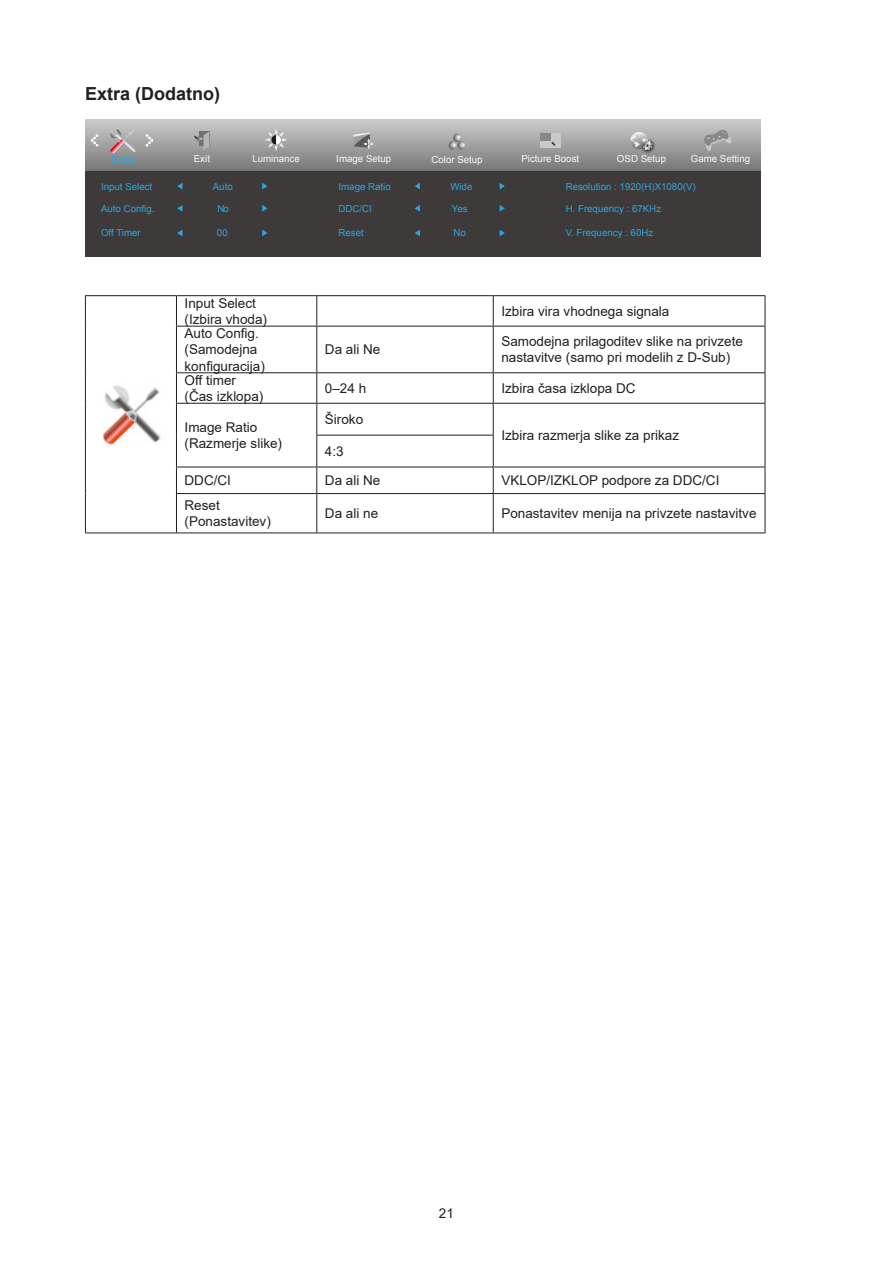
<style>
.page{position:relative;width:893px;height:1263px;background:#fff}
.page>*{position:absolute;margin:0;border:0;box-sizing:border-box;transform-origin:0 0}
.Heading_3{font:700 18px "Arial";color:#231f20}
.无间隔{font:13.5px/16.2px "Arial";color:#231f20}
.正文_text-1{font:13.5px "Arial";color:#231f20}
.t1{font:9.75px "Arial";color:#2ca6e0}
.t2{font:9.75px "Arial";color:#f7f7f7}
</style>
<div class="page">
<svg style="left:85px;top:119px;width:675px;height:52px;background:#a0a0a1"></svg>
<div style="left:85px;top:171px;width:675px;height:86px;background:#3e3a39"></div>
<svg style="left:91px;top:134px;width:7px;height:13px"></svg>
<svg style="left:146px;top:134px;width:7px;height:13px"></svg>
<div style="left:540px;top:133px;width:21px;height:15px;background:#c8c9ca"></div>
<div style="left:540px;top:133px;width:10px;height:8px;background:#888"></div>
<svg style="left:551px;top:141px;width:5px;height:5px"></svg>
<img style="left:640px;top:138px;width:17px;height:17px">
<svg style="left:630px;top:132px;width:23px;height:18px"></svg>
<svg style="left:194px;top:131px;width:15px;height:19px"></svg>
<svg style="left:265px;top:128px;width:23px;height:23px"></svg>
<svg style="left:354px;top:133px;width:20px;height:16px"></svg>
<svg style="left:448px;top:134px;width:18px;height:16px"></svg>
<svg style="left:177px;top:230px;width:5px;height:6px"></svg>
<svg style="left:262px;top:230px;width:5px;height:6px"></svg>
<svg style="left:177px;top:183px;width:5px;height:6px"></svg>
<svg style="left:262px;top:183px;width:5px;height:6px"></svg>
<svg style="left:177px;top:205px;width:5px;height:7px"></svg>
<svg style="left:262px;top:205px;width:5px;height:7px"></svg>
<svg style="left:415px;top:230px;width:5px;height:6px"></svg>
<svg style="left:500px;top:230px;width:5px;height:6px"></svg>
<svg style="left:415px;top:183px;width:5px;height:6px"></svg>
<svg style="left:500px;top:183px;width:5px;height:6px"></svg>
<svg style="left:415px;top:205px;width:5px;height:7px"></svg>
<svg style="left:500px;top:205px;width:5px;height:7px"></svg>
<svg style="left:109px;top:129px;width:29px;height:25px"></svg>
<svg style="left:704px;top:130px;width:27px;height:21px"></svg>
<hr style="left:85px;top:295px;width:91px;height:1px;background:#231f20">
<hr style="left:85px;top:296px;width:1px;height:30px;background:#231f20">
<hr style="left:176px;top:295px;width:141px;height:1px;background:#231f20">
<hr style="left:176px;top:296px;width:1px;height:30px;background:#231f20">
<hr style="left:317px;top:295px;width:176px;height:1px;background:#231f20">
<hr style="left:316px;top:296px;width:1px;height:30px;background:#231f20">
<hr style="left:493px;top:295px;width:272px;height:1px;background:#231f20">
<hr style="left:493px;top:296px;width:1px;height:30px;background:#231f20">
<hr style="left:765px;top:296px;width:1px;height:30px;background:#231f20">
<hr style="left:85px;top:326px;width:1px;height:47px;background:#231f20">
<hr style="left:176px;top:326px;width:141px;height:1px;background:#231f20">
<hr style="left:176px;top:326px;width:1px;height:46px;background:#231f20">
<hr style="left:317px;top:326px;width:176px;height:1px;background:#231f20">
<hr style="left:316px;top:326px;width:1px;height:46px;background:#231f20">
<hr style="left:493px;top:326px;width:272px;height:1px;background:#231f20">
<hr style="left:493px;top:326px;width:1px;height:46px;background:#231f20">
<hr style="left:765px;top:326px;width:1px;height:46px;background:#231f20">
<hr style="left:85px;top:373px;width:1px;height:30px;background:#231f20">
<hr style="left:176px;top:372px;width:141px;height:1px;background:#231f20">
<hr style="left:176px;top:373px;width:1px;height:30px;background:#231f20">
<hr style="left:317px;top:372px;width:176px;height:1px;background:#231f20">
<hr style="left:316px;top:373px;width:1px;height:30px;background:#231f20">
<hr style="left:493px;top:372px;width:272px;height:1px;background:#231f20">
<hr style="left:493px;top:373px;width:1px;height:30px;background:#231f20">
<hr style="left:765px;top:373px;width:1px;height:30px;background:#231f20">
<hr style="left:85px;top:403px;width:1px;height:32px;background:#231f20">
<hr style="left:176px;top:403px;width:141px;height:1px;background:#231f20">
<hr style="left:176px;top:404px;width:1px;height:31px;background:#231f20">
<hr style="left:317px;top:403px;width:176px;height:1px;background:#231f20">
<hr style="left:316px;top:404px;width:1px;height:31px;background:#231f20">
<hr style="left:493px;top:403px;width:272px;height:1px;background:#231f20">
<hr style="left:493px;top:404px;width:1px;height:31px;background:#231f20">
<hr style="left:765px;top:404px;width:1px;height:31px;background:#231f20">
<hr style="left:85px;top:435px;width:1px;height:32px;background:#231f20">
<hr style="left:176px;top:435px;width:1px;height:32px;background:#231f20">
<hr style="left:316px;top:435px;width:178px;height:1px;background:#231f20">
<hr style="left:316px;top:435px;width:1px;height:32px;background:#231f20">
<hr style="left:493px;top:435px;width:1px;height:32px;background:#231f20">
<hr style="left:765px;top:435px;width:1px;height:32px;background:#231f20">
<svg style="left:85px;top:467px;width:1px;height:27px"></svg>
<hr style="left:176px;top:467px;width:141px;height:1px;background:#231f20">
<svg style="left:176px;top:467px;width:1px;height:26px"></svg>
<hr style="left:317px;top:467px;width:176px;height:1px;background:#231f20">
<svg style="left:316px;top:467px;width:1px;height:26px"></svg>
<hr style="left:493px;top:467px;width:272px;height:1px;background:#231f20">
<svg style="left:493px;top:467px;width:1px;height:26px"></svg>
<svg style="left:765px;top:467px;width:1px;height:26px"></svg>
<hr style="left:85px;top:494px;width:1px;height:38px;background:#231f20">
<hr style="left:176px;top:493px;width:141px;height:1px;background:#231f20">
<hr style="left:176px;top:494px;width:1px;height:38px;background:#231f20">
<hr style="left:317px;top:493px;width:176px;height:1px;background:#231f20">
<hr style="left:316px;top:494px;width:1px;height:38px;background:#231f20">
<hr style="left:493px;top:493px;width:272px;height:1px;background:#231f20">
<hr style="left:493px;top:494px;width:1px;height:38px;background:#231f20">
<hr style="left:765px;top:494px;width:1px;height:38px;background:#231f20">
<hr style="left:85px;top:532px;width:91px;height:1px;background:#231f20">
<hr style="left:176px;top:532px;width:141px;height:1px;background:#231f20">
<hr style="left:317px;top:532px;width:176px;height:1px;background:#231f20">
<hr style="left:493px;top:532px;width:272px;height:1px;background:#231f20">
<img style="left:102px;top:385px;width:59px;height:60px">
<p class="Heading_3" style="left:85px;top:81px;width:136px">Extra (Dodatno)</p>
<p class="t1" style="left:112px;top:153px;width:24px">Extra</p>
<p class="t2" style="left:691px;top:152px;width:61px">Game Setting</p>
<p class="t2" style="left:194px;top:152px;width:18px">Exit</p>
<p class="t2" style="left:252px;top:153px;width:49px">Luminance</p>
<p class="t2" style="left:336px;top:153px;width:57px">Image Setup</p>
<p class="t2" style="left:431px;top:153px;width:53px">Color Setup</p>
<p class="t2" style="left:521px;top:152px;width:59px">Picture Boost</p>
<p class="t2" style="left:617px;top:152px;width:51px">OSD Setup</p>
<p class="t1" style="left:101px;top:180px;width:53px">Input Select</p>
<p class="t1" style="left:213px;top:180px;width:21px">Auto</p>
<p class="t1" style="left:101px;top:202px;width:55px">Auto Config.</p>
<p class="t1" style="left:217px;top:202px;width:13px">No</p>
<p class="t1" style="left:101px;top:227px;width:41px">Off Timer</p>
<p class="t1" style="left:217px;top:227px;width:12px">00</p>
<p class="t1" style="left:338px;top:180px;width:54px">Image Ratio</p>
<p class="t1" style="left:450px;top:180px;width:24px">Wide</p>
<p class="t1" style="left:338px;top:202px;width:35px">DDC/CI</p>
<p class="t1" style="left:452px;top:202px;width:17px">Yes</p>
<p class="t1" style="left:338px;top:227px;width:27px">Reset</p>
<p class="t1" style="left:454px;top:227px;width:14px">No</p>
<p class="t1" style="left:566px;top:180px;width:132px">Resolution : 1920(H)X1080(V)</p>
<p class="t1" style="left:566px;top:202px;width:97px">H. Frequency : 67KHz</p>
<p class="t1" style="left:566px;top:227px;width:89px">V. Frequency : 60Hz</p>
<p class="无间隔" style="left:185px;top:295px;width:84px">Input Select (Izbira vhoda)</p>
<p class="正文_text-1" style="left:501px;top:302px;width:170px">Izbira vira vhodnega signala</p>
<p class="无间隔" style="left:185px;top:325px;width:82px">Auto Config. (Samodejna konfiguracija)</p>
<p class="无间隔" style="left:325px;top:341px;width:57px">Da ali Ne</p>
<p class="无间隔" style="left:501px;top:333px;width:243px">Samodejna prilagoditev slike na privzete nastavitve (samo pri modelih z D-Sub)</p>
<p class="无间隔" style="left:185px;top:372px;width:80px">Off timer (Čas izklopa)</p>
<p class="无间隔" style="left:325px;top:380px;width:43px">0–24 h</p>
<p class="无间隔" style="left:501px;top:380px;width:136px">Izbira časa izklopa DC</p>
<p class="无间隔" style="left:185px;top:419px;width:99px">Image Ratio (Razmerje slike)</p>
<p class="无间隔" style="left:325px;top:411px;width:40px">Široko</p>
<p class="无间隔" style="left:501px;top:427px;width:179px">Izbira razmerja slike za prikaz</p>
<p class="正文_text-1" style="left:325px;top:442px;width:20px">4:3</p>
<p class="无间隔" style="left:185px;top:472px;width:48px">DDC/CI</p>
<p class="无间隔" style="left:325px;top:472px;width:57px">Da ali Ne</p>
<p class="无间隔" style="left:501px;top:472px;width:220px">VKLOP/IZKLOP podpore za DDC/CI</p>
<p class="无间隔" style="left:185px;top:497px;width:88px">Reset (Ponastavitev)</p>
<p class="无间隔" style="left:325px;top:505px;width:55px">Da ali ne</p>
<p class="无间隔" style="left:501px;top:505px;width:257px">Ponastavitev menija na privzete nastavitve</p>
<p class="无间隔" style="left:439px;top:1205px;width:17px">21</p>
</div>
